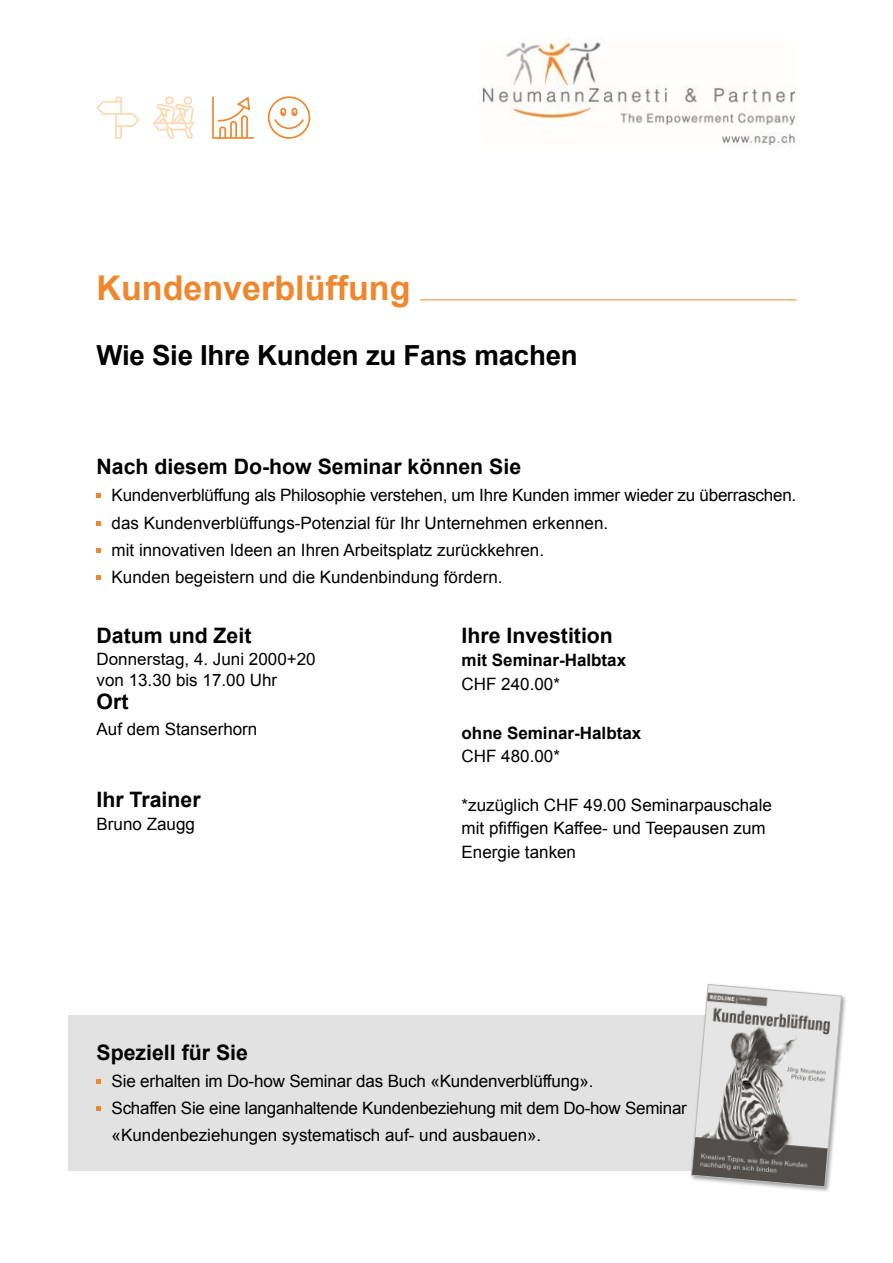
<style>
.page{position:relative;width:893px;height:1263px;background:#fff}
.page>*{position:absolute;margin:0;border:0;box-sizing:border-box;transform-origin:0 0}
.t1{font:700 34.05px "Arial";color:#ee872e}
.t2{font:700 27.6px "Arial";letter-spacing:-.01em;color:#000}
.t3{font:700 21.3px "Arial";color:#000}
.t4{font:17.1px/27.3px "Arial";color:#000}
.t5{font:700 17.1px "Arial";color:#000}
</style>
<div class="page">
<svg style="left:97px;top:494px;width:4px;height:4px"></svg>
<svg style="left:97px;top:521px;width:4px;height:4px"></svg>
<svg style="left:97px;top:548px;width:4px;height:4px"></svg>
<svg style="left:97px;top:575px;width:4px;height:5px"></svg>
<hr style="left:420px;top:300px;width:376px;height:1px;background:#ee872e">
<svg style="left:96px;top:96px;width:44px;height:31px"></svg>
<div style="left:115px;top:125px;width:7px;height:14px;border:2px solid #fed9b2"></div>
<div style="left:165px;top:96px;width:9px;height:9px;border:2px solid #fed9b2;border-radius:50%"></div>
<div style="left:184px;top:96px;width:8px;height:9px;border:2px solid #fed9b2;border-radius:50%"></div>
<svg style="left:152px;top:103px;width:43px;height:36px"></svg>
<svg style="left:212px;top:96px;width:42px;height:43px"></svg>
<div style="left:268px;top:96px;width:42px;height:43px;border:2px solid #ee872e;border-radius:50%"></div>
<svg style="left:273px;top:107px;width:32px;height:23px"></svg>
<div style="left:68px;top:1015px;width:757px;height:155px;background:#e2e2e2"></div>
<svg style="left:97px;top:1079px;width:4px;height:4px"></svg>
<svg style="left:97px;top:1106px;width:4px;height:5px"></svg>
<div style="left:689px;top:983px;width:159px;height:210px;background:#000;opacity:.4"></div>
<svg style="left:691px;top:984px;width:151px;height:203px"></svg>
<img style="left:479px;top:38px;width:317px;height:110px">
<h1 class="t1" style="left:97px;top:265px;width:316px">Kundenverblüffung</h1>
<h2 class="t2" style="left:97px;top:337px;width:483px">Wie Sie Ihre Kunden zu Fans machen</h2>
<p class="t3" style="left:97px;top:452px;width:426px">Nach diesem Do-how Seminar können Sie</p>
<p class="t4" style="left:112px;top:482px;width:686px">Kundenverblüffung als Philosophie verstehen, um Ihre Kunden immer wieder zu überraschen. das Kundenverblüffungs-Potenzial für Ihr Unternehmen erkennen.<br>mit innovativen Ideen an Ihren Arbeitsplatz zurückkehren.<br>Kunden begeistern und die Kundenbindung fördern.</p>
<p class="t3" style="left:97px;top:621px;width:156px">Datum und Zeit</p>
<p class="t4" style="left:97px;top:649px;width:221px;line-height:20.4px">Donnerstag, 4. Juni 2000+20 von 13.30 bis 17.00 Uhr</p>
<p class="t3" style="left:97px;top:688px;width:33px">Ort</p>
<p class="t4" style="left:97px;top:715px;width:162px">Auf dem Stanserhorn</p>
<p class="t3" style="left:97px;top:785px;width:106px">Ihr Trainer</p>
<p class="t4" style="left:97px;top:811px;width:100px">Bruno Zaugg</p>
<p class="t3" style="left:462px;top:621px;width:153px">Ihre Investition</p>
<p class="t5" style="left:462px;top:649px;width:166px">mit Seminar-Halbtax</p>
<p class="t4" style="left:462px;top:670px;width:100px">CHF 240.00*</p>
<p class="t5" style="left:462px;top:721px;width:181px">ohne Seminar-Halbtax</p>
<p class="t4" style="left:462px;top:742px;width:100px">CHF 480.00*</p>
<p class="t4" style="left:462px;top:793px;width:312px;line-height:23.4px">*zuzüglich CHF 49.00 Seminarpauschale mit pfiffigen Kaffee- und Teepausen zum<br>Energie tanken</p>
<p class="t3" style="left:97px;top:1038px;width:153px">Speziell für Sie</p>
<p class="t4" style="left:112px;top:1067px;width:577px">Sie erhalten im Do-how Seminar das Buch «Kundenverblüffung».<br>Schaffen Sie eine langanhaltende Kundenbeziehung mit dem Do-how Seminar «Kundenbeziehungen systematisch auf- und ausbauen».</p>
</div>
